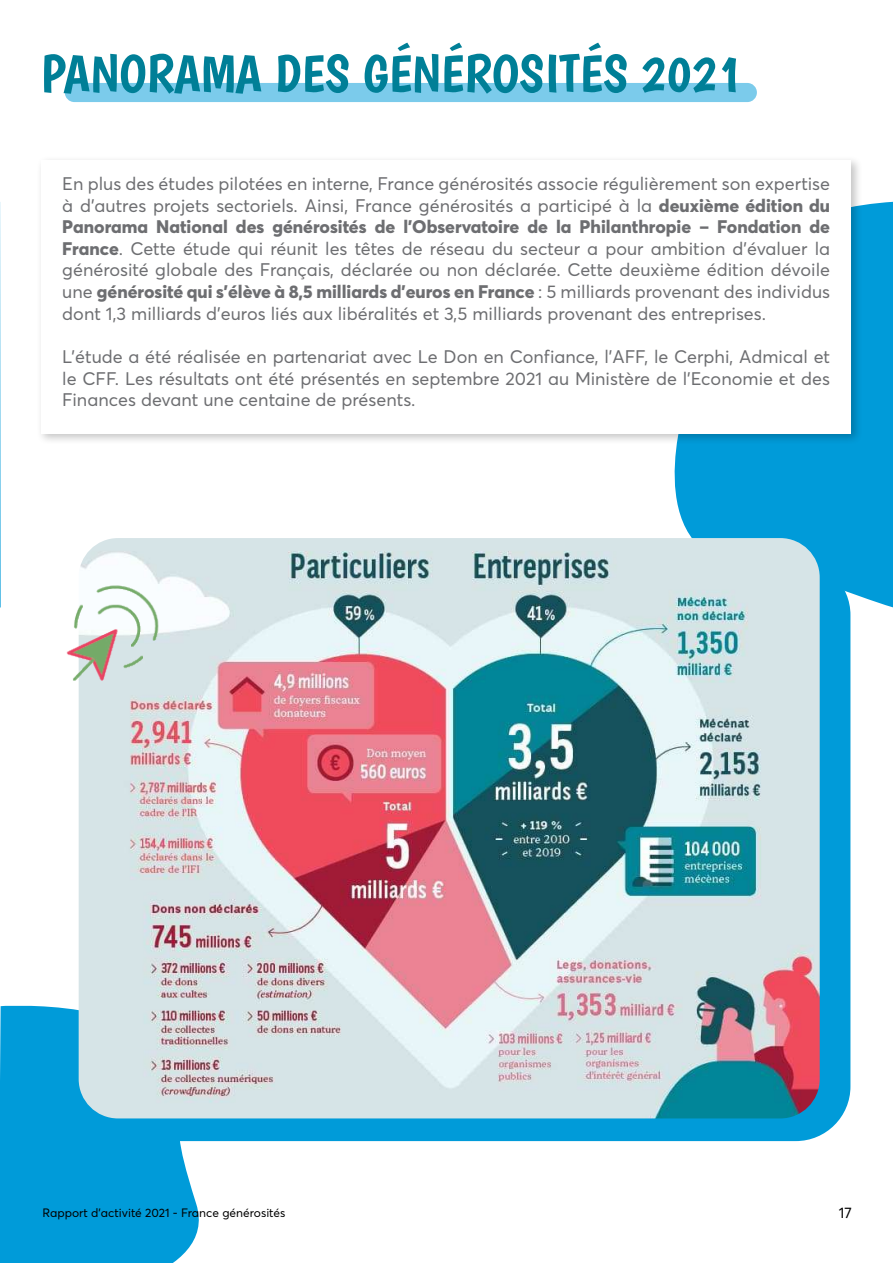
<style>
.page{position:relative;width:893px;height:1263px;background:#fff}
.page>*{position:absolute;margin:0;border:0;box-sizing:border-box;transform-origin:0 0}
.t1{font:52.5px "Boogaloo";color:#007f97}
.t2{font:18px/21.6px "Averta";color:#6d6e71;text-align:justify}
.t3{font:15px "Averta";color:#000}
.t4{font:12px "Averta";color:#000}
.s1{font-weight:800}
</style>
<div class="page">
<svg style="left:0;top:996px;width:220px;height:267px;background:#1da6dd"></svg>
<svg style="left:0;top:202px;width:1px;height:406px"></svg>
<div style="left:674px;top:202px;width:219px;height:406px;background:#009bd9"></div>
<div style="left:108px;top:560px;width:742px;height:581px;background:#009bd9;border-radius:55px"></div>
<div style="left:65px;top:83px;width:692px;height:19px;background:#7bcbeb;border-radius:10px"></div>
<div style="left:36px;top:156px;width:826px;height:289px;background:#000;opacity:.23"></div>
<div style="left:42px;top:161px;width:809px;height:273px;background:#fff"></div>
<img style="left:79px;top:538px;width:741px;height:580px">
<img style="left:66px;top:576px;width:112px;height:119px">
<h1 class="t1" style="left:41px;top:42px;width:703px">PANORAMA DES GÉNÉROSITÉS 2021</h1>
<p class="t2" style="left:62px;top:173px;width:769px">En plus des études pilotées en interne, France générosités associe régulièrement son expertise à d’autres projets sectoriels. Ainsi, France générosités a participé à la <span class="s1">deuxième édition du Panorama National des générosités de l’Observatoire de la Philanthropie – Fondation de France</span>. Cette étude qui réunit les têtes de réseau du secteur a pour ambition d’évaluer la générosité globale des Français, déclarée ou non déclarée. Cette deuxième édition dévoile une <span class="s1">générosité qui s’élève à 8,5 milliards d’euros en France</span> : 5 milliards provenant des individus dont 1,3 milliards d’euros liés aux libéralités et 3,5 milliards provenant des entreprises.</p>
<p class="t2" style="left:62px;top:346px;width:769px">L’étude a été réalisée en partenariat avec Le Don en Confiance, l’AFF, le Cerphi, Admical et le CFF. Les résultats ont été présentés en septembre 2021 au Ministère de l’Economie et des Finances devant une centaine de présents.</p>
<p class="t4" style="left:43px;top:1205px;width:244px">Rapport d’activité 2021 - France générosités</p>
<p class="t3" style="left:839px;top:1203px;width:15px">17</p>
</div>
